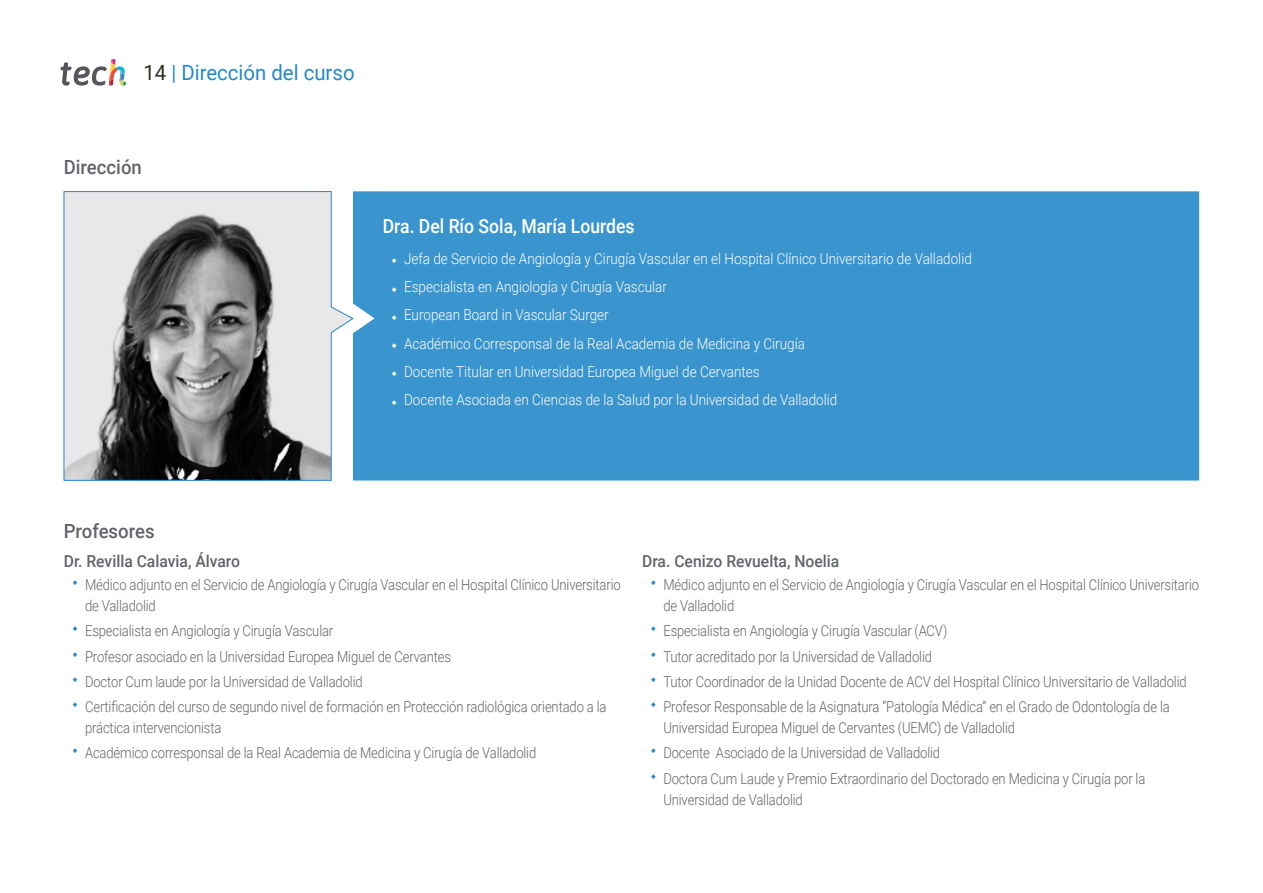
<style>
.page{position:relative;width:1263px;height:893px;background:#fff}
.page>*{position:absolute;margin:0;border:0;box-sizing:border-box;transform-origin:0 0}
.t1{font:21px "Roboto";color:#2488c9}
.t2{font:500 19.5px "Roboto";color:#fff;scale:.9 1}
.t3{font:500 19.5px "Roboto";color:#61646a;scale:.95 1}
.t4{font:500 16.5px "Roboto";color:#61646a;scale:.95 1}
.t5{font:300 15px/25.2px "Roboto";letter-spacing:-.01em;color:#61646a;scale:.87 1}
.t6{font:300 15px/28.2px "Roboto";color:#fff;scale:.9 1}
.s1{color:#312e20}
</style>
<div class="page">
<svg style="left:61px;top:59px;width:65px;height:27px"></svg>
<div style="left:354px;top:191px;width:845px;height:289px;background:#3a94ce"></div>
<svg style="left:64px;top:191px;width:290px;height:290px;background:#a1a2a3"></svg>
<svg style="left:392px;top:258px;width:5px;height:5px"></svg>
<svg style="left:392px;top:287px;width:5px;height:5px"></svg>
<svg style="left:392px;top:315px;width:5px;height:5px"></svg>
<svg style="left:392px;top:343px;width:5px;height:5px"></svg>
<svg style="left:392px;top:371px;width:5px;height:5px"></svg>
<svg style="left:392px;top:400px;width:5px;height:5px"></svg>
<h1 class="t1" style="left:144px;top:57px;width:213px"><span class="s1">14</span> | Dirección del curso</h1>
<h2 class="t3" style="left:64px;top:154px;width:84px">Dirección</h2>
<h2 class="t3" style="left:64px;top:517px;width:97px">Profesores</h2>
<h2 class="t2" style="left:383px;top:212px;width:281px">Dra. Del Río Sola, María Lourdes</h2>
<p class="t6" style="left:404px;top:244px;width:632px">Jefa de Servicio de Angiología y Cirugía Vascular en el Hospital Clínico Universitario de Valladolid Especialista en Angiología y Cirugía Vascular<br>European Board in Vascular Surger<br>Académico Corresponsal de la Real Academia de Medicina y Cirugía<br>Docente Titular en Universidad Europea Miguel de Cervantes<br>Docente Asociada en Ciencias de la Salud por la Universidad de Valladolid</p>
<p class="t4" style="left:64px;top:550px;width:187px">Dr. Revilla Calavia, Álvaro</p>
<p class="t5" style="left:85px;top:574px;width:617px;line-height:21px">Médico adjunto en el Servicio de Angiología y Cirugía Vascular en el Hospital Clínico Universitario de Valladolid</p>
<p class="t5" style="left:85px;top:618px;width:601px">Especialista en Angiología y Cirugía Vascular<br>Profesor asociado en la Universidad Europea Miguel de Cervantes<br>Doctor Cum laude por la Universidad de Valladolid<br>Certificación del curso de segundo nivel de formación en Protección radiológica orientado a la</p>
<p class="t5" style="left:85px;top:715px;width:520px">práctica intervencionista<br>Académico corresponsal de la Real Academia de Medicina y Cirugía de Valladolid</p>
<p class="t4" style="left:642px;top:550px;width:209px">Dra. Cenizo Revuelta, Noelia</p>
<p class="t5" style="left:663px;top:574px;width:617px;line-height:21px">Médico adjunto en el Servicio de Angiología y Cirugía Vascular en el Hospital Clínico Universitario de Valladolid</p>
<p class="t5" style="left:663px;top:618px;width:603px">Especialista en Angiología y Cirugía Vascular (ACV)<br>Tutor acreditado por la Universidad de Valladolid<br>Tutor Coordinador de la Unidad Docente de ACV del Hospital Clínico Universitario de Valladolid Profesor Responsable de la Asignatura “Patología Médica” en el Grado de Odontología de la</p>
<p class="t5" style="left:663px;top:715px;width:556px">Universidad Europea Miguel de Cervantes (UEMC) de Valladolid<br>Docente Asociado de la Universidad de Valladolid<br>Doctora Cum Laude y Premio Extraordinario del Doctorado en Medicina y Cirugía por la</p>
<p class="t5" style="left:663px;top:786px;width:162px">Universidad de Valladolid</p>
</div>
